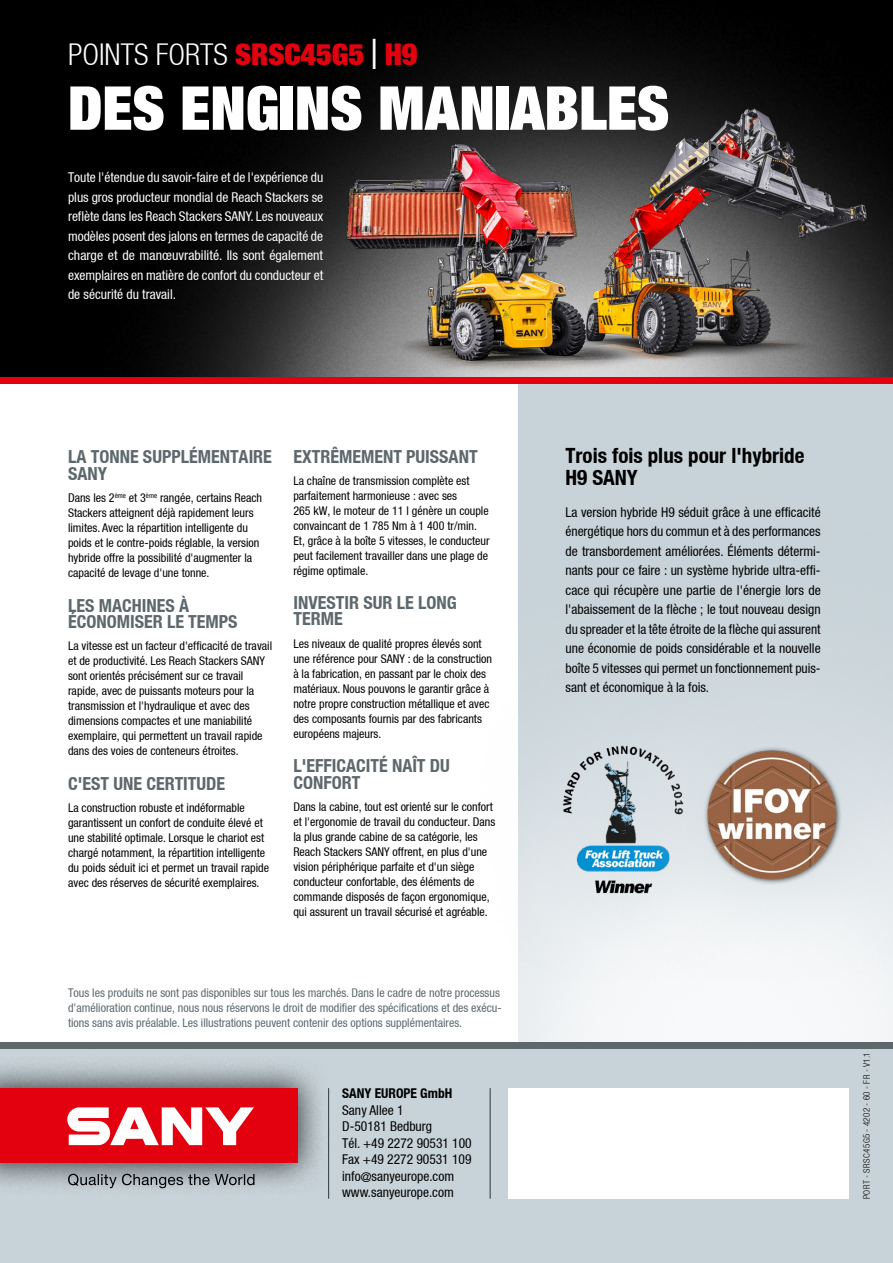
<style>
.page{position:relative;width:893px;height:1263px;background:#fff}
.page>*{position:absolute;margin:0;border:0;box-sizing:border-box;transform-origin:0 0}
.t1{font:900 60px "Context Reprise Extra Black S Si Extra";color:#fff}
.t2{font:700 30px "Context Reprise Light Cond S Si";color:#fff}
.t3{font:700 condensed 21px/22.5px "Context Reprise Condensed S Si";color:#000}
.t4{font:700 condensed 18px/16.5px "Context Reprise Condensed S Si";color:#5d686d}
.t5{font:13.5px/19.5px "Context Reprise Condensed S Si Condensed";color:#000}
.t6{font:13.5px/19.5px "Context Reprise Condensed S Si Condensed";color:#fff;text-align:justify}
.t7{font:700 condensed 13.5px "Context Reprise Condensed S Si";color:#000}
.t8{font:12px/15px "Context Reprise Condensed S Si Condensed";color:#000}
.t9{font:12px/15px "Context Reprise Condensed S Si Condensed";color:#5d686d}
.t10{font:700 9px "Context Reprise Light Cond S Si";letter-spacing:.045em;color:#000}
.s1{font-family:"Context Reprise Extra Black S Si Extra";font-weight:900;color:#e3000f}
.s2{font-family:"Context Reprise Extra Black S Si Extra";font-weight:900;font-size:42px}
</style>
<div class="page">
<img style="left:519px;top:383px;width:374px;height:659px">
<img style="left:0;top:0;width:893px;height:377px">
<div style="left:0;top:377px;width:893px;height:6px;background:#e3000f"></div>
<div style="left:0;top:1048px;width:893px;height:215px;background:#c8d3d9"></div>
<div style="left:0;top:1042px;width:893px;height:6px;background:#5d686d"></div>
<div style="left:508px;top:1089px;width:340px;height:110px;background:#fff"></div>
<div style="left:0;top:1055px;width:331px;height:141px;background:#000;opacity:.75"></div>
<div style="left:0;top:1089px;width:297px;height:74px;background:#e3000f"></div>
<svg style="left:67px;top:1107px;width:187px;height:38px"></svg>
<svg style="left:68px;top:1174px;width:186px;height:14px"></svg>
<hr style="left:328px;top:1088px;width:1px;height:111px;background:#29353a">
<hr style="left:490px;top:1088px;width:1px;height:111px;background:#29353a">
<div style="left:473px;top:654px;width:300px;height:331px;background:#c8d3d9;opacity:.75"></div>
<img style="left:560px;top:741px;width:41px;height:157px">
<div style="left:601px;top:644px;width:292px;height:343px;background:#c8d3d9;opacity:.75"></div>
<img style="left:702px;top:745px;width:140px;height:140px">
<img style="left:327px;top:80px;width:349px;height:297px">
<img style="left:543px;top:80px;width:350px;height:287px">
<h2 class="t2" style="left:68px;top:37px;width:351px">POINTS FORTS <span class="s1">SRSC45G5</span> <span class="s2">|</span> <span class="s1">H9</span></h2>
<h1 class="t1" style="left:68px;top:69px;width:603px">DES ENGINS MANIABLES</h1>
<p class="t6" style="left:68px;top:167px;width:257px">Toute l'étendue du savoir-faire et de l'expérience du plus gros producteur mondial de Reach Stackers se reflète dans les Reach Stackers SANY. Les nouveaux modèles posent des jalons en termes de capacité de charge et de manœuvrabilité. Ils sont également exemplaires en matière de confort du conducteur et de sécurité du travail.</p>
<h3 class="t4" style="left:68px;top:448px;width:205px">LA TONNE SUPPLÉMENTAIRE<br>SANY</h3>
<p class="t8" style="left:68px;top:490px;width:196px">Dans les 2<sup>ème</sup> et 3<sup>ème</sup> rangée, certains Reach Stackers atteignent déjà rapidement leurs limites. Avec la répartition intelligente du poids et le contre-poids réglable, la version hybride offre la possibilité d'augmenter la capacité de levage d'une tonne.</p>
<h3 class="t4" style="left:68px;top:597px;width:171px">LES MACHINES À<br>ÉCONOMISER LE TEMPS</h3>
<p class="t8" style="left:68px;top:638px;width:206px">La vitesse est un facteur d'efficacité de travail et de productivité. Les Reach Stackers SANY sont orientés précisément sur ce travail rapide, avec de puissants moteurs pour la transmission et l'hydraulique et avec des dimensions compactes et une maniabilité exemplaire, qui permettent un travail rapide dans des voies de conteneurs étroites.</p>
<h3 class="t4" style="left:68px;top:775px;width:159px">C'EST UNE CERTITUDE</h3>
<p class="t8" style="left:68px;top:800px;width:202px">La construction robuste et indéformable garantissent un confort de conduite élevé et une stabilité optimale. Lorsque le chariot est chargé notamment, la répartition intelligente du poids séduit ici et permet un travail rapide avec des réserves de sécurité exemplaires.</p>
<h3 class="t4" style="left:293px;top:448px;width:186px">EXTRÊMEMENT PUISSANT</h3>
<p class="t8" style="left:293px;top:473px;width:198px">La chaîne de transmission complète est parfaitement harmonieuse : avec ses<br>265 kW, le moteur de 11 l génère un couple convaincant de 1 785 Nm à 1 400 tr/min.<br>Et, grâce à la boîte 5 vitesses, le conducteur peut facilement travailler dans une plage de régime optimale.</p>
<h3 class="t4" style="left:293px;top:594px;width:165px">INVESTIR SUR LE LONG<br>TERME</h3>
<p class="t8" style="left:293px;top:636px;width:200px">Les niveaux de qualité propres élevés sont une référence pour SANY : de la construction à la fabrication, en passant par le choix des matériaux. Nous pouvons le garantir grâce à notre propre construction métallique et avec des composants fournis par des fabricants européens majeurs.</p>
<h3 class="t4" style="left:293px;top:757px;width:158px">L'EFFICACITÉ NAÎT DU<br>CONFORT</h3>
<p class="t8" style="left:293px;top:799px;width:203px">Dans la cabine, tout est orienté sur le confort et l'ergonomie de travail du conducteur. Dans la plus grande cabine de sa catégorie, les Reach Stackers SANY offrent, en plus d'une vision périphérique parfaite et d'un siège conducteur confortable, des éléments de commande disposés de façon ergonomique, qui assurent un travail sécurisé et agréable.</p>
<p class="t9" style="left:68px;top:985px;width:435px">Tous les produits ne sont pas disponibles sur tous les marchés. Dans le cadre de notre processus d'amélioration continue, nous nous réservons le droit de modifier des spécifications et des exécu&shy;tions sans avis préalable. Les illustrations peuvent contenir des options supplémentaires.</p>
<p class="t7" style="left:342px;top:1085px;width:112px">SANY EUROPE GmbH</p>
<p class="t5" style="left:342px;top:1101px;width:131px;line-height:16.5px">Sany Allee 1<br>D-50181 Bedburg<br>Tél. +49 2272 90531 100<br>Fax +49 2272 90531 109 info@sanyeurope.com www.sanyeurope.com</p>
<h3 class="t3" style="left:566px;top:444px;width:240px">Trois fois plus pour l'hybride<br>H9 SANY</h3>
<p class="t5" style="left:566px;top:502px;width:257px;text-align:justify">La version hybride H9 séduit grâce à une efficacité énergétique hors du commun et à des performances de transbordement améliorées. Éléments détermi&shy;nants pour ce faire : un système hybride ultra-effi&shy;cace qui récupère une partie de l'énergie lors de l'abaissement de la flèche ; le tout nouveau design du spreader et la tête étroite de la flèche qui assurent une économie de poids considérable et la nouvelle boîte 5 vitesses qui permet un fonctionnement puis&shy;sant et économique à la fois.</p>
<p class="t10" style="left:861px;top:1199px;width:148px;rotate:-90deg">PORT - SRSC45G5 - 4202 - 60 - FR - V1.1</p>
</div>
